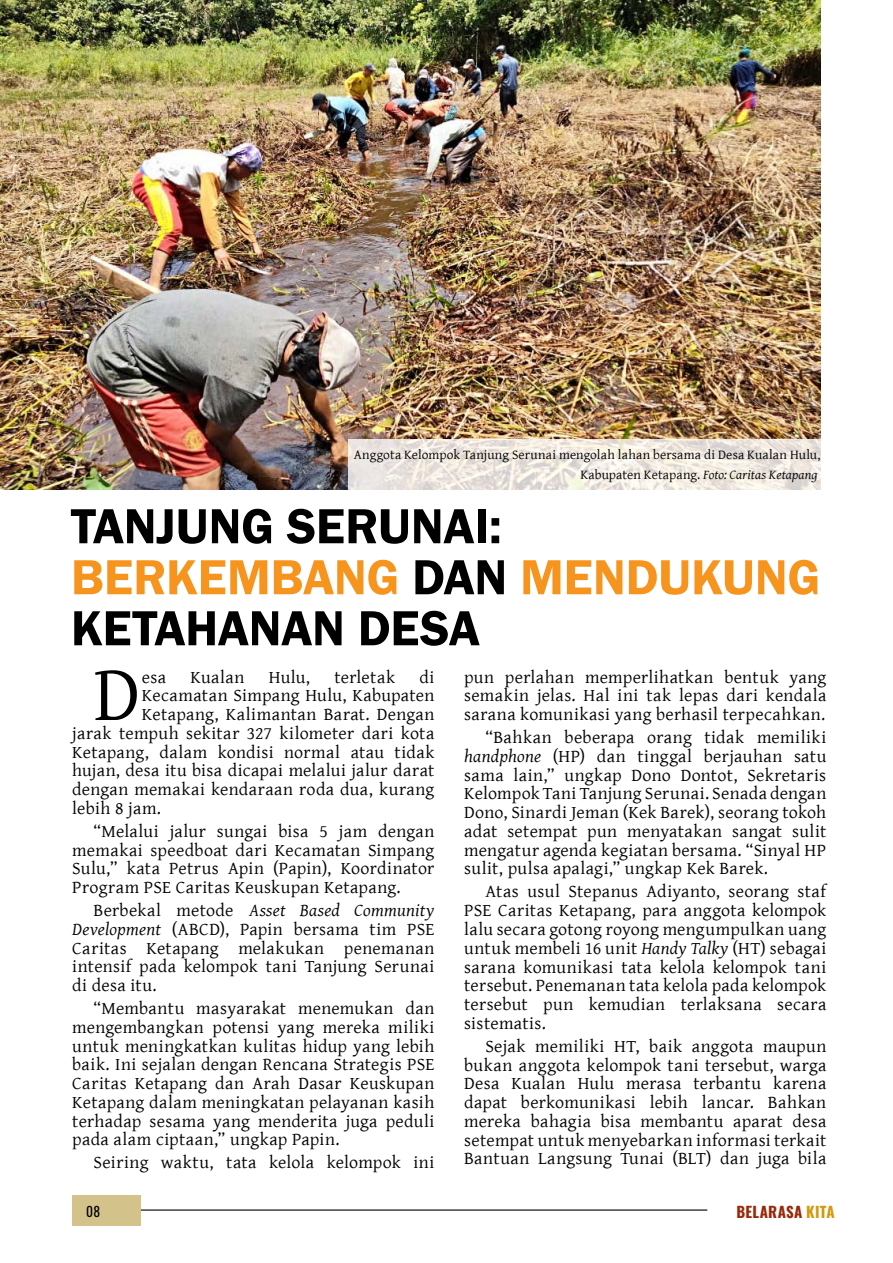
<style>
.page{position:relative;width:893px;height:1263px;background:#fff}
.page>*{position:absolute;margin:0;border:0;box-sizing:border-box;transform-origin:0 0}
.t1{font:78.9px "Gentium Basic";color:#000}
.t2{font:600 51px/51px "Franklin Gothic";letter-spacing:-.005em;color:#000}
.t3{font:18px/18.8px "Gentium Basic";letter-spacing:.02em;color:#000;text-align:justify}
.t4{font:700 15px "Oswald";letter-spacing:.02em;color:#972a0a}
.t5{font:13.5px/20.4px "Gentium Basic";letter-spacing:.01em;color:#000;text-align:right}
.t6{font:13.5px "Oswald";color:#000}
.s1{font-style:italic}
.s2{color:#f7941e}
.s3{color:#d29911}
</style>
<div class="page">
<img style="left:0;top:0;width:821px;height:490px">
<svg style="left:349px;top:440px;width:472px;height:50px;background:#ede7df"></svg>
<hr style="left:72px;top:1209px;width:635px;height:1px;background:#000">
<div style="left:72px;top:1195px;width:68px;height:30px;background:#d3c38a"></div>
<p class="t5" style="left:354px;top:444px;width:468px">Anggota Kelompok Tanjung Serunai mengolah lahan bersama di Desa Kualan Hulu,<br>Kabupaten Ketapang. <span class="s1">Foto: Caritas Ketapang</span></p>
<h2 class="t2" style="left:71px;top:501px;width:751px">TANJUNG SERUNAI:<br><span class="s2">BERKEMBANG</span> DAN <span class="s2">MENDUKUNG<br></span>KETAHANAN DESA</h2>
<h1 class="t1" style="left:94px;top:636px;width:48px">D</h1>
<p class="t3" style="left:142px;top:667px;width:26px">esa</p>
<p class="t3" style="left:191px;top:667px;width:55px">Kualan</p>
<p class="t3" style="left:269px;top:667px;width:43px">Hulu,</p>
<p class="t3" style="left:334px;top:667px;width:62px">terletak</p>
<p class="t3" style="left:419px;top:667px;width:16px">di</p>
<p class="t3" style="left:142px;top:685px;width:294px">Kecamatan Simpang Hulu, Kabupaten</p>
<p class="t3" style="left:142px;top:704px;width:294px">Ketapang, Kalimantan Barat. Dengan</p>
<p class="t3" style="left:72px;top:723px;width:364px">jarak tempuh sekitar 327 kilometer dari kota</p>
<p class="t3" style="left:72px;top:742px;width:364px">Ketapang, dalam kondisi normal atau tidak</p>
<p class="t3" style="left:72px;top:760px;width:364px">hujan, desa itu bisa dicapai melalui jalur darat</p>
<p class="t3" style="left:72px;top:779px;width:364px">dengan memakai kendaraan roda dua, kurang</p>
<p class="t3" style="left:72px;top:798px;width:90px">lebih 8 jam.</p>
<p class="t3" style="left:72px;top:821px;width:364px;text-indent:21px">“Melalui jalur sungai bisa 5 jam dengan memakai speedboat dari Kecamatan Simpang Sulu,” kata Petrus Apin (Papin), Koordinator Program PSE Caritas Keuskupan Ketapang.</p>
<p class="t3" style="left:72px;top:900px;width:364px;text-indent:21px">Berbekal metode <span class="s1">Asset Based Community Development</span> (ABCD), Papin bersama tim PSE Caritas Ketapang melakukan penemanan intensif pada kelompok tani Tanjung Serunai di desa itu.</p>
<p class="t3" style="left:72px;top:998px;width:364px;text-indent:21px">“Membantu masyarakat menemukan dan mengembangkan potensi yang mereka miliki untuk meningkatkan kulitas hidup yang lebih baik. Ini sejalan dengan Rencana Strategis PSE Caritas Ketapang dan Arah Dasar Keuskupan Ketapang dalam meningkatan pelayanan kasih terhadap sesama yang menderita juga peduli pada alam ciptaan,” ungkap Papin.</p>
<p class="t3" style="left:94px;top:1153px;width:342px">Seiring waktu, tata kelola kelompok ini</p>
<p class="t6" style="left:86px;top:1199px;width:16px">08</p>
<p class="t3" style="left:464px;top:667px;width:364px">pun perlahan memperlihatkan bentuk yang semakin jelas. Hal ini tak lepas dari kendala sarana komunikasi yang berhasil terpecahkan.</p>
<p class="t3" style="left:464px;top:727px;width:364px;text-indent:21px">“Bahkan beberapa orang tidak memiliki <span class="s1">handphone</span> (HP) dan tinggal berjauhan satu sama lain,” ungkap Dono Dontot, Sekretaris Kelompok Tani Tanjung Serunai. Senada dengan Dono, Sinardi Jeman (Kek Barek), seorang tokoh adat setempat pun menyatakan sangat sulit mengatur agenda kegiatan bersama. “Sinyal HP sulit, pulsa apalagi,” ungkap Kek Barek.</p>
<p class="t3" style="left:464px;top:882px;width:364px;text-indent:21px">Atas usul Stepanus Adiyanto, seorang staf PSE Caritas Ketapang, para anggota kelompok lalu secara gotong royong mengumpulkan uang untuk membeli 16 unit <span class="s1">Handy Talky</span> (HT) sebagai sarana komunikasi tata kelola kelompok tani tersebut. Penemanan tata kelola pada kelompok tersebut pun kemudian terlaksana secara sistematis.</p>
<p class="t3" style="left:464px;top:1036px;width:364px;text-indent:21px">Sejak memiliki HT, baik anggota maupun bukan anggota kelompok tani tersebut, warga Desa Kualan Hulu merasa terbantu karena dapat berkomunikasi lebih lancar. Bahkan mereka bahagia bisa membantu aparat desa setempat untuk menyebarkan informasi terkait Bantuan Langsung Tunai (BLT) dan juga bila</p>
<p class="t4" style="left:737px;top:1199px;width:100px">BELARASA <span class="s3">KITA</span></p>
</div>
